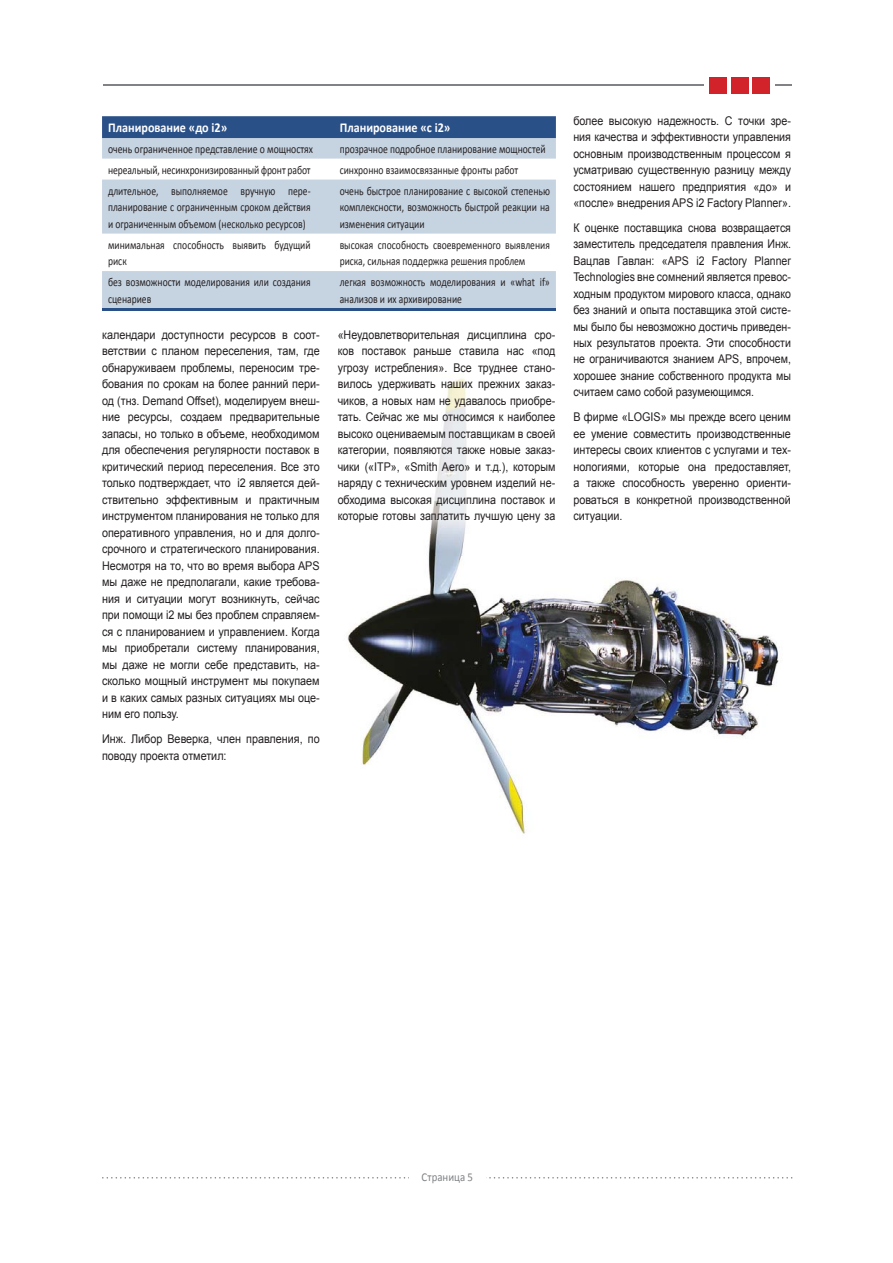
<style>
.page{position:relative;width:893px;height:1263px;background:#fff}
.page>*{position:absolute;margin:0;border:0;box-sizing:border-box;transform-origin:0 0}
.t1{font:700 13.5px "Calibri";color:#fff;scale:.9 1}
.t2{font:12px/16.5px "Arial";color:#231f20;text-align:justify;scale:.9 1}
.t3{font:12px/16.5px "Arial";color:#231f20;text-align:justify;scale:.89 1}
.t4{font:12px/16.5px "Calibri";color:#231f20;scale:.8 1}
.t5{font:12px/16.5px "Arial";color:#231f20;text-align:justify;scale:.88 1}
.t6{font:12px "Calibri";color:#231f20;scale:.81 1}
.t7{font:12px "Calibri";color:#808285;scale:.9 1}
</style>
<div class="page">
<hr style="left:104px;top:84px;width:600px;height:2px;background:#808285">
<div style="left:710px;top:77px;width:17px;height:17px;background:#d2232a"></div>
<div style="left:731px;top:77px;width:17px;height:17px;background:#d2232a"></div>
<div style="left:752px;top:77px;width:17px;height:17px;background:#d2232a"></div>
<svg style="left:775px;top:84px;width:17px;height:2px"></svg>
<svg style="left:102px;top:1177px;width:690px;height:2px"></svg>
<div style="left:409px;top:1172px;width:76px;height:10px;background:#fff"></div>
<img style="left:363px;top:373px;width:163px;height:461px">
<img style="left:347px;top:378px;width:432px;height:386px">
<div style="left:102px;top:116px;width:454px;height:22px;background:#2a5088"></div>
<svg style="left:102px;top:138px;width:454px;height:170px;fill:#c6d3e1"></svg>
<hr style="left:102px;top:308px;width:454px;height:3px;background:#2a5088">
<p class="t1" style="left:108px;top:122px;width:134px">Планирование «до i2»</p>
<p class="t1" style="left:340px;top:122px;width:125px">Планирование «с i2»</p>
<p class="t6" style="left:108px;top:144px;width:255px">очень ограниченное представление о мощностях</p>
<p class="t4" style="left:340px;top:141px;width:259px">прозрачное подробное планирование мощностей</p>
<p class="t4" style="left:108px;top:162px;width:255px">нереальный, несинхронизированный фронт работ</p>
<p class="t4" style="left:340px;top:162px;width:225px">синхронно взаимосвязанные фронты работ</p>
<p class="t4" style="left:108px;top:183px;width:255px;text-align:justify">длительное, выполняемое вручную пере&shy;планирование с ограниченным сроком действия и ограниченным объемом (несколько ресурсов)</p>
<p class="t4" style="left:340px;top:183px;width:264px;text-align:justify">очень быстрое планирование с высокой степенью комплексности, возможность быстрой реакции на изменения ситуации</p>
<p class="t4" style="left:108px;top:237px;width:255px">минимальная способность выявить будущий риск</p>
<p class="t4" style="left:340px;top:237px;width:264px">высокая способность своевременного выявления риска, сильная поддержка решения проблем</p>
<p class="t4" style="left:108px;top:275px;width:255px">без возможности моделирования или создания сценариев</p>
<p class="t4" style="left:340px;top:275px;width:264px">легкая возможность моделирования и «what if» анализов и их архивирование</p>
<p class="t2" style="left:102px;top:326px;width:243px">календари доступности ресурсов в соот&shy;ветствии с планом переселения, там, где обнаруживаем проблемы, переносим тре&shy;бования по срокам на более ранний пери&shy;од (тнз. Demand Offset), моделируем внеш&shy;ние ресурсы, создаем предварительные запасы, но только в объеме, необходимом для обеспечения регулярности поставок в критический период переселения. Все это только подтверждает, что i2 является дей&shy;ствительно эффективным и практичным инструментом планирования не только для оперативного управления, но и для долго&shy;срочного и стратегического планирования.<br>Несмотря на то, что во время выбора APS мы даже не предполагали, какие требова&shy;ния и ситуации могут возникнуть, сейчас при помощи i2 мы без проблем справляем&shy;ся с планированием и управлением. Когда мы приобретали систему планирования, мы даже не могли себе представить, на&shy;сколько мощный инструмент мы покупаем и в каких самых разных ситуациях мы оце&shy;ним его пользу.</p>
<p class="t2" style="left:102px;top:731px;width:243px">Инж. Либор Веверка, член правления, по поводу проекта отметил:</p>
<p class="t3" style="left:338px;top:326px;width:246px">«Неудовлетворительная дисциплина сро&shy;ков поставок раньше ставила нас «под угрозу истребления». Все труднее стано&shy;вилось удерживать наших прежних заказ&shy;чиков, а новых нам не удавалось приобре&shy;тать. Сейчас же мы относимся к наиболее высоко оцениваемым поставщикам в своей категории, появляются также новые заказ&shy;чики («ITP», «Smith Aero» и т.д.), которым наряду с техническим уровнем изделий не&shy;обходима высокая дисциплина поставок и которые готовы заплатить лучшую цену за</p>
<p class="t3" style="left:573px;top:113px;width:246px">более высокую надежность. С точки зре&shy;ния качества и эффективности управления основным производственным процессом я усматриваю существенную разницу между состоянием нашего предприятия «до» и «после» внедрения APS i2 Factory Planner».</p>
<p class="t5" style="left:573px;top:220px;width:249px">К оценке поставщика снова возвращается заместитель председателя правления Инж.<br>Вацлав Гавлан: «APS i2 Factory Planner Technologies вне сомнений является превос&shy;ходным продуктом мирового класса, однако без знаний и опыта поставщика этой систе&shy;мы было бы невозможно достичь приведен&shy;ных результатов проекта. Эти способности не ограничиваются знанием APS, впрочем, хорошее знание собственного продукта мы считаем само собой разумеющимся.</p>
<p class="t2" style="left:573px;top:409px;width:243px">В фирме «LOGIS» мы прежде всего ценим ее умение совместить производственные интересы своих клиентов с услугами и тех&shy;нологиями, которые она предоставляет, а также способность уверенно ориенти&shy;роваться в конкретной производственной ситуации.</p>
<p class="t7" style="left:422px;top:1172px;width:59px">Страница 5</p>
</div>
